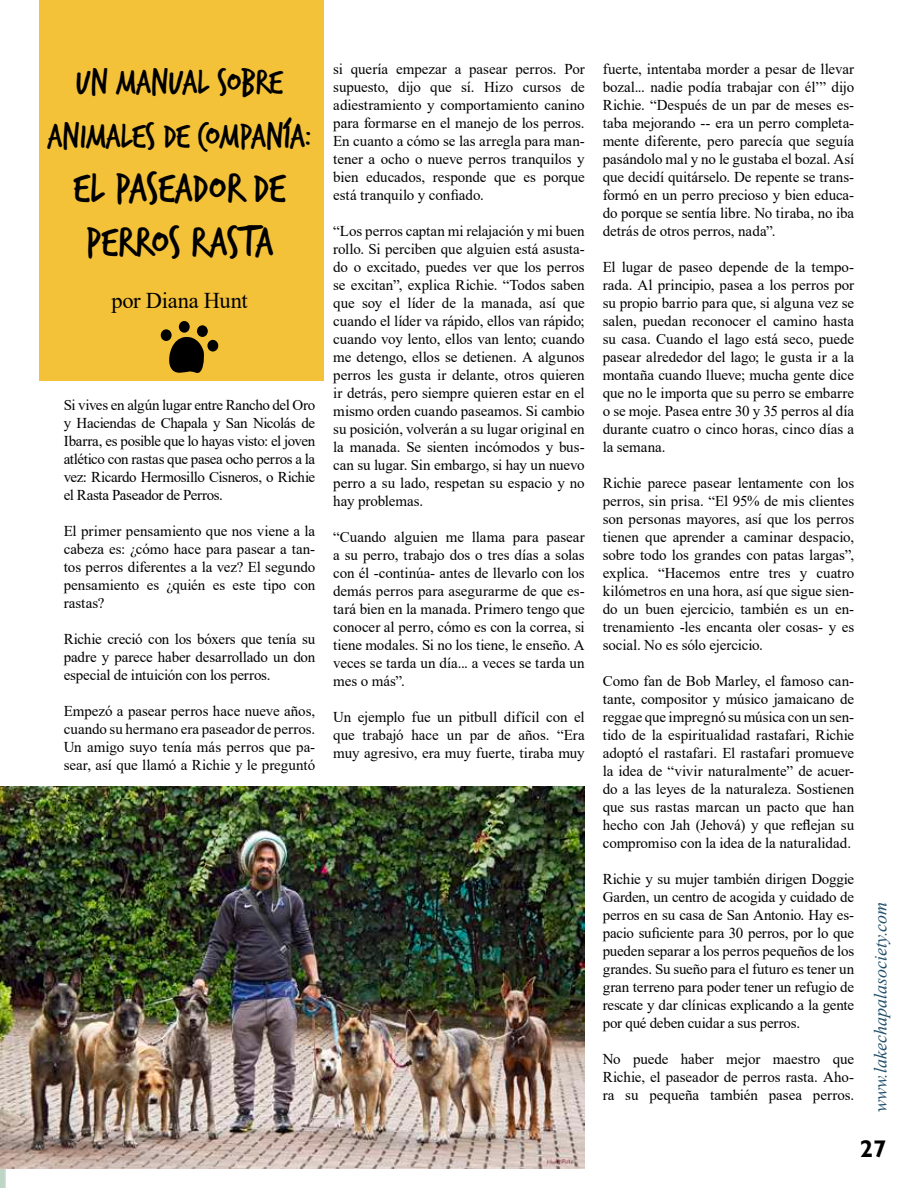
<style>
.page{position:relative;width:918px;height:1188px;background:#fff}
.page>*{position:absolute;margin:0;border:0;box-sizing:border-box;transform-origin:0 0}
.t1{font:45px/54px "Trash Hand";color:#000}
.t2{font:37.5px/54px "Trash Hand";letter-spacing:-.005em;color:#000;text-align:center}
.t3{font:700 24px "Gill Sans";color:#000}
.t4{font:22.5px "Times New Roman";letter-spacing:-.01em;color:#000}
.t5{font:italic 18px "Times New Roman";color:#214f6b}
.t6{font:15px/18px "Times New Roman";letter-spacing:-.005em;color:#000;text-align:justify}
</style>
<div class="page">
<div style="left:39px;top:0;width:285px;height:381px;background:#f3c238"></div>
<img style="left:0;top:1168px;width:9px;height:20px">
<div style="left:207px;top:340px;width:11px;height:12px;background:#000;border-radius:50%"></div>
<div style="left:197px;top:325px;width:11px;height:12px;background:#000;border-radius:50%"></div>
<div style="left:179px;top:321px;width:11px;height:12px;background:#000;border-radius:50%"></div>
<div style="left:161px;top:329px;width:11px;height:12px;background:#000;border-radius:50%"></div>
<svg style="left:168px;top:336px;width:36px;height:37px"></svg>
<img style="left:0;top:786px;width:585px;height:382px">
<h2 class="t2" style="left:47px;top:57px;width:266px">UN MANUAL SOBRE<br>ANIMALES DE COMPAÑÍA:</h2>
<h1 class="t1" style="left:73px;top:163px;width:214px">EL PASEADOR DE<br>PERROS RASTA</h1>
<h3 class="t4" style="left:111px;top:285px;width:138px">por Diana Hunt</h3>
<p class="t6" style="left:64px;top:396px;width:253px">Si vives en algún lugar entre Rancho del Oro y Haciendas de Chapala y San Nicolás de Ibarra, es posible que lo hayas visto: el joven atlético con rastas que pasea ocho perros a la vez: Ricardo Hermosillo Cisneros, o Richie el Rasta Paseador de Perros.</p>
<p class="t6" style="left:64px;top:522px;width:253px">El primer pensamiento que nos viene a la cabeza es: ¿cómo hace para pasear a tan&shy;tos perros diferentes a la vez? El segundo pensamiento es ¿quién es este tipo con rastas?</p>
<p class="t6" style="left:64px;top:630px;width:253px">Richie creció con los bóxers que tenía su padre y parece haber desarrollado un don especial de intuición con los perros.</p>
<p class="t6" style="left:64px;top:702px;width:253px">Empezó a pasear perros hace nueve años, cuando su hermano era paseador de perros.<br>Un amigo suyo tenía más perros que pa&shy;sear, así que llamó a Richie y le preguntó</p>
<p class="t6" style="left:333px;top:60px;width:253px">si quería empezar a pasear perros. Por supuesto, dijo que sí. Hizo cursos de adiestramiento y comportamiento canino para formarse en el manejo de los perros.<br>En cuanto a cómo se las arregla para man&shy;tener a ocho o nueve perros tranquilos y bien educados, responde que es porque está tranquilo y confiado.</p>
<p class="t6" style="left:333px;top:222px;width:253px">“Los perros captan mi relajación y mi buen rollo. Si perciben que alguien está asusta&shy;do o excitado, puedes ver que los perros se excitan”, explica Richie. “Todos saben que soy el líder de la manada, así que cuando el líder va rápido, ellos van rápido; cuando voy lento, ellos van lento; cuando me detengo, ellos se detienen. A algunos perros les gusta ir delante, otros quieren ir detrás, pero siempre quieren estar en el mismo orden cuando paseamos. Si cambio su posición, volverán a su lugar original en la manada. Se sienten incómodos y bus&shy;can su lugar. Sin embargo, si hay un nuevo perro a su lado, respetan su espacio y no hay problemas.</p>
<p class="t6" style="left:333px;top:528px;width:253px">“Cuando alguien me llama para pasear a su perro, trabajo dos o tres días a solas con él -continúa- antes de llevarlo con los demás perros para asegurarme de que es&shy;tará bien en la manada. Primero tengo que conocer al perro, cómo es con la correa, si tiene modales. Si no los tiene, le enseño. A veces se tarda un día... a veces se tarda un mes o más”.</p>
<p class="t6" style="left:333px;top:708px;width:253px">Un ejemplo fue un pitbull difícil con el que trabajó hace un par de años. “Era muy agresivo, era muy fuerte, tiraba muy</p>
<p class="t6" style="left:603px;top:60px;width:253px">fuerte, intentaba morder a pesar de llevar bozal... nadie podía trabajar con él’” dijo Richie. “Después de un par de meses es&shy;taba mejorando -- era un perro completa&shy;mente diferente, pero parecía que seguía pasándolo mal y no le gustaba el bozal. Así que decidí quitárselo. De repente se trans&shy;formó en un perro precioso y bien educa&shy;do porque se sentía libre. No tiraba, no iba detrás de otros perros, nada”.</p>
<p class="t6" style="left:603px;top:258px;width:253px">El lugar de paseo depende de la tempo&shy;rada. Al principio, pasea a los perros por su propio barrio para que, si alguna vez se salen, puedan reconocer el camino hasta su casa. Cuando el lago está seco, puede pasear alrededor del lago; le gusta ir a la montaña cuando llueve; mucha gente dice que no le importa que su perro se embarre o se moje. Pasea entre 30 y 35 perros al día durante cuatro o cinco horas, cinco días a la semana.</p>
<p class="t6" style="left:603px;top:474px;width:253px">Richie parece pasear lentamente con los perros, sin prisa. “El 95% de mis clientes son personas mayores, así que los perros tienen que aprender a caminar despacio, sobre todo los grandes con patas largas”, explica. “Hacemos entre tres y cuatro kilómetros en una hora, así que sigue sien&shy;do un buen ejercicio, también es un en&shy;trenamiento -les encanta oler cosas- y es social. No es sólo ejercicio.</p>
<p class="t6" style="left:603px;top:672px;width:253px">Como fan de Bob Marley, el famoso can&shy;tante, compositor y músico jamaicano de reggae que impregnó su música con un sen&shy;tido de la espiritualidad rastafari, Richie adoptó el rastafari. El rastafari promueve la idea de “vivir naturalmente” de acuer&shy;do a las leyes de la naturaleza. Sostienen que sus rastas marcan un pacto que han hecho con Jah (Jehová) y que reflejan su compromiso con la idea de la naturalidad.</p>
<p class="t6" style="left:603px;top:870px;width:253px">Richie y su mujer también dirigen Doggie Garden, un centro de acogida y cuidado de perros en su casa de San Antonio. Hay es&shy;pacio suficiente para 30 perros, por lo que pueden separar a los perros pequeños de los grandes. Su sueño para el futuro es tener un gran terreno para poder tener un refugio de rescate y dar clínicas explicando a la gente por qué deben cuidar a sus perros.</p>
<p class="t6" style="left:603px;top:1050px;width:253px">No puede haber mejor maestro que Richie, el paseador de perros rasta. Aho&shy;ra su pequeña también pasea perros.</p>
<p class="t5" style="left:868px;top:1112px;width:212px;rotate:-90deg">www.lakechapalasociety.com</p>
<h3 class="t3" style="left:860px;top:1135px;width:28px">27</h3>
</div>
